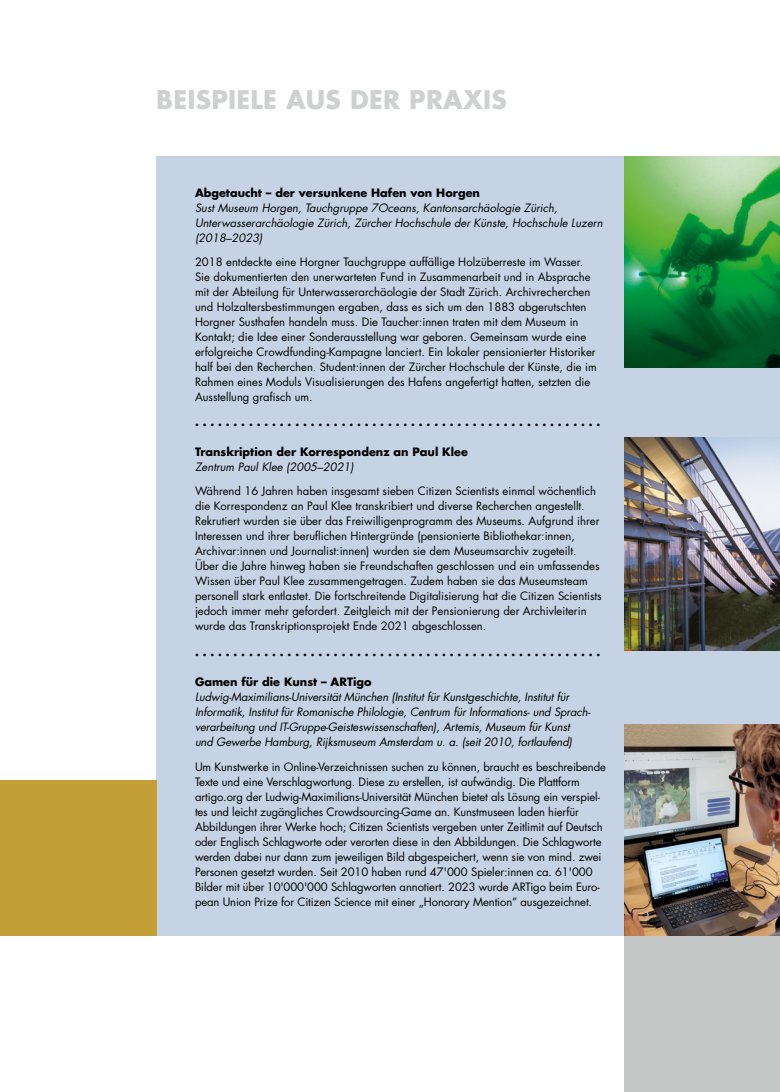
<style>
.page{position:relative;width:780px;height:1092px;background:#fff}
.page>*{position:absolute;margin:0;border:0;box-sizing:border-box;transform-origin:0 0}
.t1{font:700 25px "Futura Std";letter-spacing:.01em;color:#cfd0d0}
.t2{font:11.25px/15px "Futura Std";color:#000}
.t3{font:italic 11.25px/15px "Futura Std";letter-spacing:-.01em;color:#000}
.t4{font:700 11.25px "Futura Std";color:#000}
</style>
<div class="page">
<div style="left:156px;top:156px;width:624px;height:779px;background:#c5d3e4"></div>
<div style="left:0;top:780px;width:156px;height:155px;background:#c49e36"></div>
<div style="left:624px;top:935px;width:156px;height:156px;background:#c5c6c6"></div>
<img style="left:624px;top:156px;width:156px;height:211px">
<img style="left:624px;top:724px;width:156px;height:211px">
<img style="left:624px;top:438px;width:156px;height:212px">
<h1 class="t1" style="left:156px;top:83px;width:352px">BEISPIELE AUS DER PRAXIS</h1>
<p class="t4" style="left:195px;top:185px;width:286px">Abgetaucht – der versunkene Hafen von Horgen</p>
<p class="t3" style="left:195px;top:201px;width:409px">Sust Museum Horgen, Tauchgruppe 7Oceans, Kantonsarchäologie Zürich,<br>Unterwasserarchäologie Zürich, Zürcher Hochschule der Künste, Hochschule Luzern (2018–2023)</p>
<p class="t2" style="left:195px;top:254px;width:403px">2018 entdeckte eine Horgner Tauchgruppe auffällige Holzüberreste im Wasser.<br>Sie dokumentierten den unerwarteten Fund in Zusammenarbeit und in Absprache mit der Abteilung für Unterwasserarchäologie der Stadt Zürich. Archivrecherchen und Holzaltersbestimmungen ergaben, dass es sich um den 1883 abgerutschten Horgner Susthafen handeln muss. Die Taucher:innen traten mit dem Museum in Kontakt; die Idee einer Sonderausstellung war geboren. Gemeinsam wurde eine erfolgreiche Crowdfunding-Kampagne lanciert. Ein lokaler pensionierter Historiker half bei den Recherchen. Student:innen der Zürcher Hochschule der Künste, die im Rahmen eines Moduls Visualisierungen des Hafens angefertigt hatten, setzten die Ausstellung grafisch um.</p>
<p class="t4" style="left:195px;top:414px;width:407px">. . . . . . . . . . . . . . . . . . . . . . . . . . . . . . . . . . . . . . . . . . . . . . . . . . . . .</p>
<p class="t4" style="left:195px;top:444px;width:274px">Transkription der Korrespondenz an Paul Klee</p>
<p class="t3" style="left:195px;top:459px;width:160px">Zentrum Paul Klee (2005–2021)</p>
<p class="t2" style="left:195px;top:483px;width:408px">Während 16 Jahren haben insgesamt sieben Citizen Scientists einmal wöchentlich die Korrespondenz an Paul Klee transkribiert und diverse Recherchen angestellt.<br>Rekrutiert wurden sie über das Freiwilligenprogramm des Museums. Aufgrund ihrer Interessen und ihrer beruflichen Hintergründe (pensionierte Bibliothekar:innen, Archivar:innen und Journalist:innen) wurden sie dem Museumsarchiv zugeteilt.<br>Über die Jahre hinweg haben sie Freundschaften geschlossen und ein umfassendes Wissen über Paul Klee zusammengetragen. Zudem haben sie das Museumsteam personell stark entlastet. Die fortschreitende Digitalisierung hat die Citizen Scientists jedoch immer mehr gefordert. Zeitgleich mit der Pensionierung der Archivleiterin wurde das Transkriptionsprojekt Ende 2021 abgeschlossen.</p>
<p class="t4" style="left:195px;top:644px;width:407px">. . . . . . . . . . . . . . . . . . . . . . . . . . . . . . . . . . . . . . . . . . . . . . . . . . . . .</p>
<p class="t4" style="left:195px;top:674px;width:178px">Gamen für die Kunst – ARTigo</p>
<p class="t3" style="left:195px;top:689px;width:397px">Ludwig-Maximilians-Universität München (Institut für Kunstgeschichte, Institut für Informatik, Institut für Romanische Philologie, Centrum für Informations- und Sprach&shy;verarbeitung und IT-Gruppe-Geisteswissenschaften), Artemis, Museum für Kunst und Gewerbe Hamburg, Rijksmuseum Amsterdam u. a. (seit 2010, fortlaufend)</p>
<p class="t2" style="left:195px;top:759px;width:412px">Um Kunstwerke in Online-Verzeichnissen suchen zu können, braucht es beschreibende Texte und eine Verschlagwortung. Diese zu erstellen, ist aufwändig. Die Plattform artigo.org der Ludwig-Maximilians-Universität München bietet als Lösung ein verspiel&shy;tes und leicht zugängliches Crowdsourcing-Game an. Kunstmuseen laden hierfür Abbildungen ihrer Werke hoch; Citizen Scientists vergeben unter Zeitlimit auf Deutsch oder Englisch Schlagworte oder verorten diese in den Abbildungen. Die Schlagworte werden dabei nur dann zum jeweiligen Bild abgespeichert, wenn sie von mind. zwei Personen gesetzt wurden. Seit 2010 haben rund 47'000 Spieler:innen ca. 61'000<br>Bilder mit über 10'000'000 Schlagworten annotiert. 2023 wurde ARTigo beim Euro&shy;pean Union Prize for Citizen Science mit einer „Honorary Mention” ausgezeichnet.</p>
</div>
